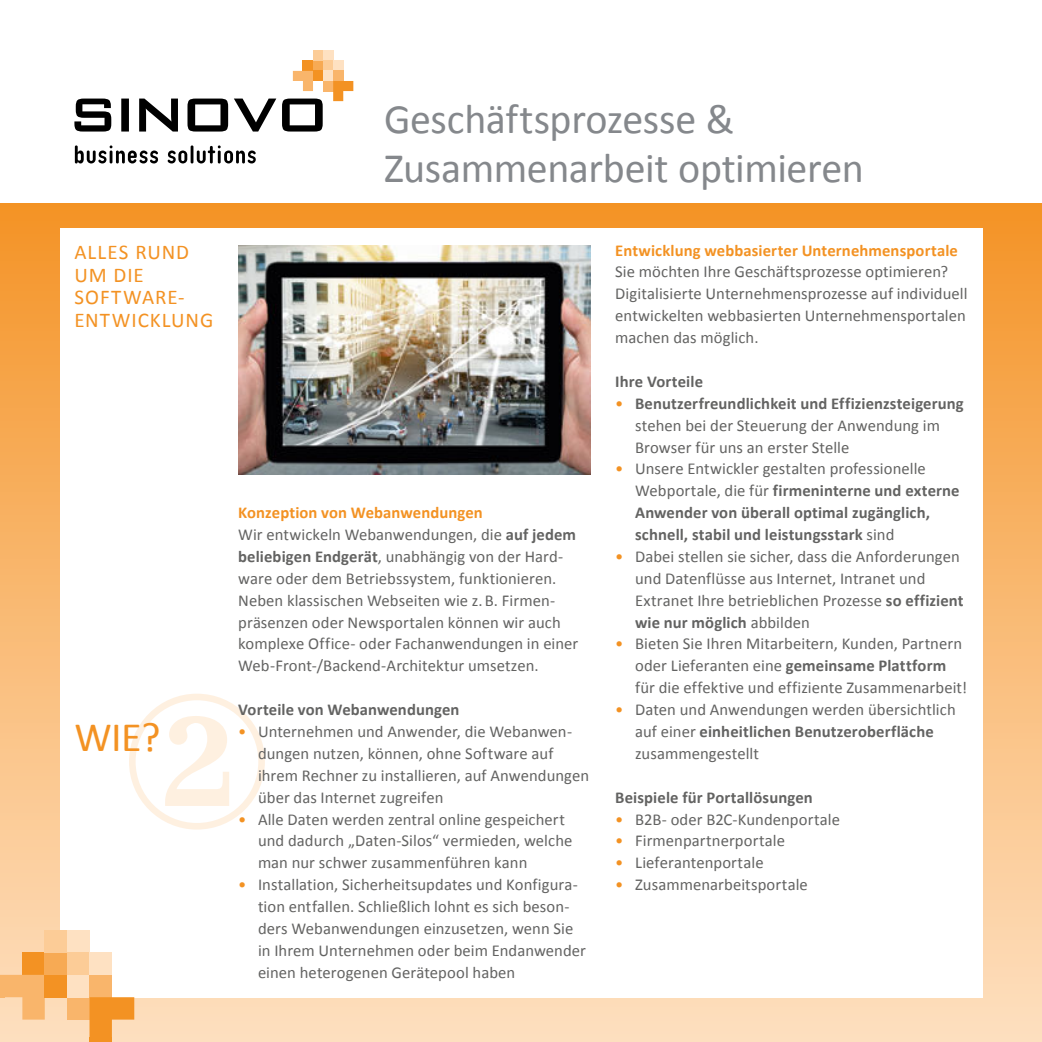
<style>
.page{position:relative;width:1042px;height:1042px;background:#fff}
.page>*{position:absolute;margin:0;border:0;box-sizing:border-box;transform-origin:0 0}
.t1{font:42px/49px "Calibri";letter-spacing:-.01em;color:#85888c}
.t2{font:42px "Calibri";color:#f39223}
.t3{font:21px/22.8px "Calibri";letter-spacing:.045em;color:#f39223}
.t4{font:16.62px/21.9px "Calibri";letter-spacing:.005em;color:#636362}
.t5{font:700 16.62px/21.9px "Calibri";letter-spacing:.005em;color:#636362}
.t6{font:700 16.62px "Calibri";letter-spacing:.005em;color:#f39223}
.s1{color:#f39223}
.s2{font-weight:700}
.s3{font-weight:400;color:#f39223}
.s4{font-weight:400}
.s5{font-weight:700;color:#f39223}
</style>
<div class="page">
<div style="left:0;top:203px;width:1042px;height:839px;background:linear-gradient(to bottom,#f4952a,#fee1c3)"></div>
<div style="left:60px;top:228px;width:922px;height:769px;background:#fff"></div>
<svg style="left:74px;top:99px;width:249px;height:33px"></svg>
<div style="left:323px;top:81px;width:10px;height:10px;background:#f9b56b"></div>
<div style="left:303px;top:61px;width:10px;height:10px;background:#f39223"></div>
<div style="left:313px;top:61px;width:10px;height:10px;background:#f7aa54"></div>
<div style="left:313px;top:51px;width:10px;height:10px;background:#fccc97"></div>
<div style="left:323px;top:51px;width:10px;height:10px;background:#fee1c2"></div>
<div style="left:323px;top:61px;width:10px;height:10px;background:#fccc97"></div>
<div style="left:333px;top:61px;width:10px;height:10px;background:#fee1c2"></div>
<svg style="left:293px;top:71px;width:20px;height:20px"></svg>
<div style="left:313px;top:71px;width:10px;height:10px;background:#f39223"></div>
<div style="left:323px;top:71px;width:10px;height:10px;background:#fee1c2"></div>
<div style="left:333px;top:71px;width:10px;height:10px;background:#f9b56b"></div>
<svg style="left:333px;top:81px;width:20px;height:20px"></svg>
<svg style="left:75px;top:145px;width:181px;height:18px"></svg>
<svg style="left:129px;top:694px;width:136px;height:135px"></svg>
<img style="left:238px;top:245px;width:352px;height:229px">
<div style="left:67px;top:997px;width:23px;height:22px;background:#f9b56b"></div>
<div style="left:22px;top:952px;width:23px;height:23px;background:#f39223"></div>
<div style="left:45px;top:952px;width:22px;height:23px;background:#f7aa54"></div>
<div style="left:45px;top:930px;width:22px;height:22px;background:#fccc97"></div>
<div style="left:67px;top:930px;width:23px;height:22px;background:#fee1c2"></div>
<div style="left:67px;top:952px;width:23px;height:23px;background:#fccc97"></div>
<div style="left:90px;top:952px;width:22px;height:23px;background:#fee1c2"></div>
<svg style="left:0;top:975px;width:45px;height:44px;background:#f9be7d"></svg>
<div style="left:45px;top:975px;width:22px;height:22px;background:#f39223"></div>
<div style="left:67px;top:975px;width:23px;height:22px;background:#fee1c2"></div>
<div style="left:90px;top:975px;width:22px;height:22px;background:#f9b56b"></div>
<svg style="left:89px;top:997px;width:45px;height:45px;background:#f5a54a"></svg>
<h1 class="t1" style="left:384px;top:95px;width:481px">Geschäftsprozesse &amp;<br>Zusammenarbeit optimieren</h1>
<p class="t3" style="left:74px;top:241px;width:140px">ALLES RUND<br>UM DIE<br>SOFTWARE-<br>ENTWICKLUNG</p>
<p class="t6" style="left:615px;top:242px;width:344px">Entwicklung webbasierter Unternehmensportale</p>
<p class="t4" style="left:615px;top:261px;width:354px">Sie möchten Ihre Geschäftsprozesse optimieren?<br>Digitalisierte Unternehmensprozesse auf individuell entwickelten webbasierten Unternehmensportalen machen das möglich.</p>
<p class="t5" style="left:615px;top:371px;width:89px">Ihre Vorteile</p>
<p class="t4" style="left:635px;top:393px;width:330px;text-indent:-20px"><span class="s1">•</span> <span class="s2">Benutzerfreundlichkeit und Effizienzsteige rung </span>stehen bei der Steuerung der Anwendung im<br>Browser für uns an erster Stelle</p>
<p class="t5" style="left:635px;top:458px;width:326px;text-indent:-20px"><span class="s3">•</span> <span class="s4">Unsere Entwickler gestalten professionelle Webportale, die für</span> firmeninterne und externe Anwender von überall optimal zugänglich, schnell, stabil und leistungsstark <span class="s4">sind</span></p>
<p class="t4" style="left:635px;top:546px;width:330px;text-indent:-20px"><span class="s1">•</span> Dabei stellen sie sicher, dass die Anforderungen und Datenflüsse aus Internet, Intranet und Extranet Ihre betrieblichen Prozesse <span class="s2">so effizient wie nur möglich</span> abbilden</p>
<p class="t4" style="left:635px;top:633px;width:334px;text-indent:-20px"><span class="s1">•</span> Bieten Sie Ihren Mitarbeitern, Kunden, Partnern oder Lieferanten eine <span class="s2">gemeinsame Plattform </span>für die effektive und effiziente Zusammenarbeit!</p>
<p class="t4" style="left:635px;top:699px;width:322px;text-indent:-20px"><span class="s1">•</span> Daten und Anwendungen werden übersichtlich auf einer <span class="s2">einheitlichen Benutzeroberfläche </span>zusammengestellt</p>
<p class="t5" style="left:615px;top:786px;width:199px">Beispiele für Portallösungen</p>
<p class="t4" style="left:615px;top:808px;width:226px"><span class="s1">•</span> B2B- oder B2C-Kundenportale</p>
<p class="t4" style="left:615px;top:830px;width:171px"><span class="s1">•</span> Firmenpartnerportale</p>
<p class="t4" style="left:615px;top:852px;width:150px"><span class="s1">•</span> Lieferantenportale</p>
<p class="t4" style="left:615px;top:874px;width:194px"><span class="s1">•</span> Zusammenarbeitsportale</p>
<p class="t4" style="left:238px;top:502px;width:342px"><span class="s5">Konzeption von Webanwendungen<br></span>Wir entwickeln Webanwendungen, die <span class="s2">auf jedem beliebigen Endgerät</span>, unabhängig von der Hard&shy;ware oder dem Betriebssystem, funktionieren.<br>Neben klassischen Webseiten wie z. B. Firmen&shy;präsenzen oder Newsportalen können wir auch komplexe Office- oder Fachanwendungen in einer Web-Front-/Backend-Architektur umsetzen.</p>
<p class="t5" style="left:238px;top:699px;width:223px">Vorteile von Webanwendungen</p>
<p class="t4" style="left:258px;top:721px;width:333px;text-indent:-20px"><span class="s1">•</span> Unternehmen und Anwender, die Webanwen&shy;dungen nutzen, können, ohne Software auf ihrem Rechner zu installieren, auf Anwendungen über das Internet zugreifen</p>
<p class="t4" style="left:258px;top:808px;width:316px;text-indent:-20px"><span class="s1">•</span> Alle Daten werden zentral online gespeichert und dadurch „Daten-Silos“ vermieden, welche man nur schwer zusammenführen kann</p>
<p class="t4" style="left:258px;top:874px;width:329px;text-indent:-20px"><span class="s1">•</span> Installation, Sicherheitsupdates und Konfigura&shy;tion entfallen. Schließlich lohnt es sich beson&shy;ders Webanwendungen einzusetzen, wenn Sie in Ihrem Unternehmen oder beim Endanwender einen heterogenen Gerätepool haben</p>
<h1 class="t2" style="left:74px;top:717px;width:88px">WIE?</h1>
</div>
